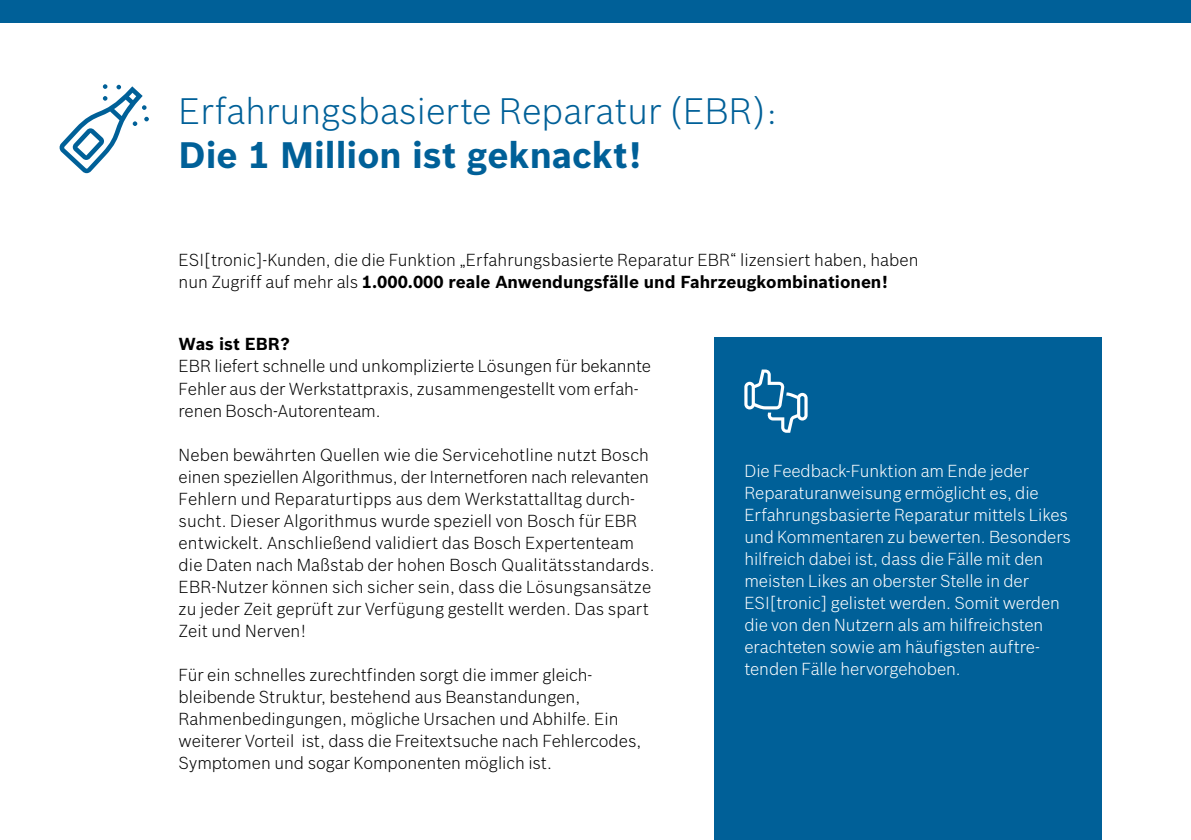
<style>
.page{position:relative;width:1191px;height:840px;background:#fff}
.page>*{position:absolute;margin:0;border:0;box-sizing:border-box;transform-origin:0 0}
.t1{font:300 36px "Bosch Sans";color:#006098}
.t2{font:700 36px "Bosch Sans";color:#006098}
.t3{font:300 17px/22px "Bosch Sans";color:#000}
.t4{font:300 17px/22px "Bosch Sans";letter-spacing:-.005em;color:#fff}
.t5{font:700 17px "Bosch Sans";color:#000}
.s1{font-weight:700}
</style>
<div class="page">
<div style="left:0;top:0;width:1191px;height:23px;background:#006098"></div>
<div style="left:714px;top:337px;width:387px;height:502px;background:#006098"></div>
<svg style="left:59px;top:84px;width:90px;height:89px"></svg>
<svg style="left:744px;top:369px;width:63px;height:63px"></svg>
<h1 class="t1" style="left:179px;top:89px;width:600px">Erfahrungsbasierte Reparatur (EBR):</h1>
<h1 class="t2" style="left:179px;top:133px;width:464px">Die 1 Million ist geknackt!</h1>
<p class="t3" style="left:179px;top:248px;width:741px">ESI[tronic]-Kunden, die die Funktion „Erfahrungsbasierte Reparatur EBR“ lizensiert haben, haben nun Zugriff auf mehr als <span class="s1">1.000.000 reale Anwendungsfälle und Fahrzeugkombinationen!</span></p>
<p class="t5" style="left:179px;top:333px;width:113px">Was ist EBR?</p>
<p class="t3" style="left:179px;top:355px;width:474px">EBR liefert schnelle und unkomplizierte Lösungen für bekannte<br>Fehler aus der Werkstattpraxis, zusammengestellt vom erfah&shy;renen Bosch-Autorenteam.</p>
<p class="t3" style="left:179px;top:443px;width:477px">Neben bewährten Quellen wie die Servicehotline nutzt Bosch einen speziellen Algorithmus, der Internetforen nach relevanten Fehlern und Reparaturtipps aus dem Werkstattalltag durch&shy;sucht. Dieser Algorithmus wurde speziell von Bosch für EBR entwickelt. Anschließend validiert das Bosch Expertenteam die Daten nach Maßstab der hohen Bosch Qualitätsstandards.<br>EBR-Nutzer können sich sicher sein, dass die Lösungsansätze zu jeder Zeit geprüft zur Verfügung gestellt werden. Das spart Zeit und Nerven!</p>
<p class="t3" style="left:179px;top:663px;width:464px">Für ein schnelles zurechtfinden sorgt die immer gleich&shy;bleibende Struktur, bestehend aus Beanstandungen, Rahmenbedingungen, mögliche Ursachen und Abhilfe. Ein weiterer Vorteil ist, dass die Freitextsuche nach Fehlercodes, Symptomen und sogar Komponenten möglich ist.</p>
<p class="t4" style="left:744px;top:459px;width:328px">Die Feedback-Funktion am Ende jeder Reparaturanweisung ermöglicht es, die Erfahrungsbasierte Reparatur mittels Likes und Kommentaren zu bewerten. Besonders hilfreich dabei ist, dass die Fälle mit den meisten Likes an oberster Stelle in der ESI[tronic] gelistet werden. Somit werden die von den Nutzern als am hilfreichsten erachteten sowie am häufigsten auftre&shy;tenden Fälle hervorgehoben.</p>
</div>
